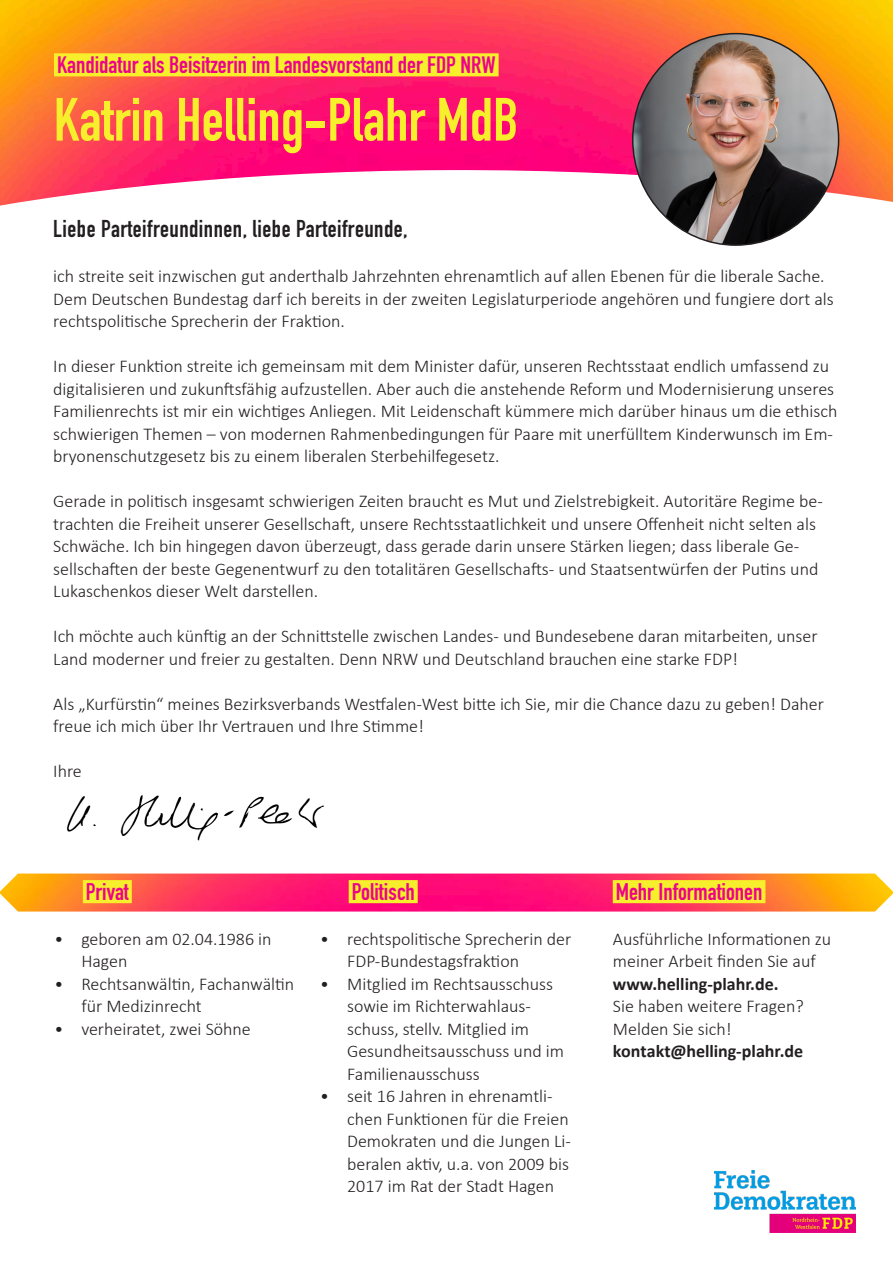
<style>
.page{position:relative;width:893px;height:1263px;background:#fff}
.page>*{position:absolute;margin:0;border:0;box-sizing:border-box;transform-origin:0 0}
.t1{font:700 60px "DIN Condensed";color:#f8ef2c}
.t2{font:700 24px "DIN Condensed";color:#ed028c}
.t3{font:700 24px "DIN Condensed";letter-spacing:.02em;color:#231f20}
.t4{font:300 18px/22.5px "Calibri";color:#231f20}
.t5{font:700 18px "Calibri";letter-spacing:-.005em;color:#231f20}
.s1{font-weight:700}
</style>
<div class="page">
<img style="left:0;top:873px;width:893px;height:38px">
<img style="left:0;top:0;width:893px;height:168px">
<svg style="left:0;top:168px;width:893px;height:78px"></svg>
<img style="left:633px;top:34px;width:206px;height:211px">
<img style="left:714px;top:1171px;width:142px;height:61px">
<div style="left:56px;top:55px;width:441px;height:20px;background:#f8ef2c"></div>
<div style="left:54px;top:53px;width:445px;height:23px;border:3px solid #f8ef2c"></div>
<div style="left:84px;top:881px;width:46px;height:21px;background:#f8ef2c"></div>
<div style="left:83px;top:880px;width:49px;height:23px;border:3px solid #f8ef2c"></div>
<div style="left:350px;top:881px;width:66px;height:21px;background:#f8ef2c"></div>
<div style="left:349px;top:880px;width:69px;height:23px;border:3px solid #f8ef2c"></div>
<div style="left:614px;top:881px;width:150px;height:21px;background:#f8ef2c"></div>
<div style="left:613px;top:880px;width:152px;height:23px;border:3px solid #f8ef2c"></div>
<img style="left:67px;top:795px;width:257px;height:46px">
<p class="t2" style="left:57px;top:49px;width:440px">Kandidatur als Beisitzerin im Landesvorstand der FDP NRW</p>
<p class="t1" style="left:54px;top:79px;width:466px">Katrin Helling-Plahr MdB</p>
<p class="t3" style="left:53px;top:213px;width:356px">Liebe Parteifreundinnen, liebe Parteifreunde,</p>
<p class="t4" style="left:53px;top:265px;width:782px">ich streite seit inzwischen gut anderthalb Jahrzehnten ehrenamtlich auf allen Ebenen für die liberale Sache.<br>Dem Deutschen Bundestag darf ich bereits in der zweiten Legislaturperiode angehören und fungiere dort als rechtspolitische Sprecherin der Fraktion.</p>
<p class="t4" style="left:53px;top:355px;width:786px">In dieser Funktion streite ich gemeinsam mit dem Minister dafür, unseren Rechtsstaat endlich umfassend zu digitalisieren und zukunftsfähig aufzustellen. Aber auch die anstehende Reform und Modernisierung unseres Familienrechts ist mir ein wichtiges Anliegen. Mit Leidenschaft kümmere mich darüber hinaus um die ethisch schwierigen Themen – von modernen Rahmenbedingungen für Paare mit unerfülltem Kinderwunsch im Em&shy;bryonenschutzgesetz bis zu einem liberalen Sterbehilfegesetz.</p>
<p class="t4" style="left:53px;top:490px;width:771px">Gerade in politisch insgesamt schwierigen Zeiten braucht es Mut und Zielstrebigkeit. Autoritäre Regime be&shy;trachten die Freiheit unserer Gesellschaft, unsere Rechtsstaatlichkeit und unsere Offenheit nicht selten als Schwäche. Ich bin hingegen davon überzeugt, dass gerade darin unsere Stärken liegen; dass liberale Ge&shy;sellschaften der beste Gegenentwurf zu den totalitären Gesellschafts- und Staatsentwürfen der Putins und Lukaschenkos dieser Welt darstellen.</p>
<p class="t4" style="left:53px;top:625px;width:766px">Ich möchte auch künftig an der Schnittstelle zwischen Landes- und Bundesebene daran mitarbeiten, unser<br>Land moderner und freier zu gestalten. Denn NRW und Deutschland brauchen eine starke FDP!</p>
<p class="t4" style="left:53px;top:692px;width:772px">Als „Kurfürstin“ meines Bezirksverbands Westfalen-West bitte ich Sie, mir die Chance dazu zu geben! Daher freue ich mich über Ihr Vertrauen und Ihre Stimme!</p>
<p class="t4" style="left:53px;top:760px;width:30px">Ihre</p>
<p class="t2" style="left:86px;top:876px;width:44px">Privat</p>
<p class="t2" style="left:352px;top:876px;width:65px">Politisch</p>
<p class="t2" style="left:616px;top:876px;width:148px">Mehr Informationen</p>
<p class="t4" style="left:81px;top:927px;width:192px;text-indent:-27px">• geboren am 02.04.1986 in<br>Hagen</p>
<p class="t4" style="left:81px;top:972px;width:214px;text-indent:-27px">• Rechtsanwältin, Fachanwältin für Medizinrecht</p>
<p class="t4" style="left:54px;top:1017px;width:198px">• verheiratet, zwei Söhne</p>
<p class="t4" style="left:347px;top:927px;width:226px;text-indent:-27px">• rechtspolitische Sprecherin der<br>FDP-Bundestagsfraktion</p>
<p class="t4" style="left:347px;top:972px;width:218px;text-indent:-27px">• Mitglied im Rechtsausschuss sowie im Richterwahlaus&shy;schuss, stellv. Mitglied im<br>Gesundheitsausschuss und im<br>Familienausschuss</p>
<p class="t4" style="left:347px;top:1085px;width:225px;text-indent:-27px">• seit 16 Jahren in ehrenamtli&shy;chen Funktionen für die Freien<br>Demokraten und die Jungen Li&shy;beralen aktiv, u.a. von 2009 bis<br>2017 im Rat der Stadt Hagen</p>
<p class="t4" style="left:613px;top:927px;width:220px">Ausführliche Informationen zu meiner Arbeit finden Sie auf <span class="s1">www.helling-plahr.de.</span></p>
<p class="t4" style="left:613px;top:995px;width:192px">Sie haben weitere Fragen?</p>
<p class="t4" style="left:613px;top:1017px;width:120px">Melden Sie sich!</p>
<p class="t5" style="left:613px;top:1038px;width:192px">kontakt@helling-plahr.de</p>
</div>
